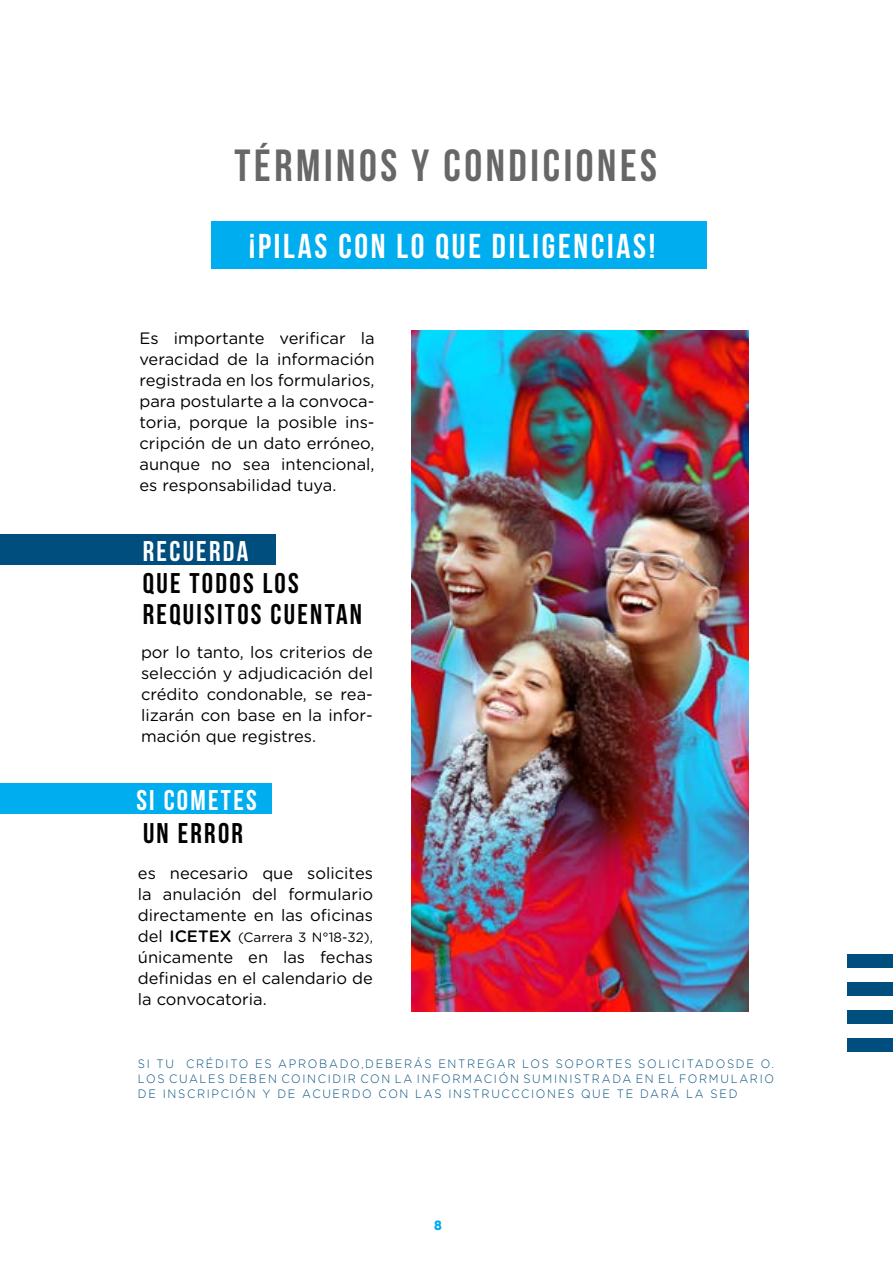
<style>
.page{position:relative;width:893px;height:1263px;background:#fff}
.page>*{position:absolute;margin:0;border:0;box-sizing:border-box;transform-origin:0 0}
.t1{font:45px "Bebas Neue";letter-spacing:.08em;color:#686767}
.t2{font:34.5px "Bebas Neue";letter-spacing:.08em;color:#fff}
.t3{font:28.5px/31.5px "Bebas Neue";letter-spacing:.08em;color:#000}
.t4{font:28.5px "Bebas Neue";letter-spacing:.08em;color:#fff}
.t5{font:16.5px/21px "Gotham Rounded";color:#000;text-align:justify}
.t6{font:13.5px "Gotham Rounded";color:#000}
.t7{font:800 13.5px "Gilroy";color:#00aeef}
.t8{font:300 12.15px/15.1px "Gotham Rounded";letter-spacing:.15em;color:#004e7d;text-align:justify;scale:.93 1}
.s1{font-size:16.5px}
.s2{font-weight:500;font-size:16.5px}
</style>
<div class="page">
<div style="left:848px;top:954px;width:45px;height:14px;background:#004e7d"></div>
<div style="left:211px;top:222px;width:496px;height:47px;background:#00aeef"></div>
<div style="left:848px;top:982px;width:45px;height:14px;background:#004e7d"></div>
<div style="left:848px;top:1010px;width:45px;height:13px;background:#004e7d"></div>
<div style="left:848px;top:1038px;width:45px;height:13px;background:#004e7d"></div>
<div style="left:0;top:783px;width:271px;height:30px;background:#00aeef"></div>
<div style="left:0;top:535px;width:276px;height:30px;background:#004e7d"></div>
<img style="left:411px;top:331px;width:338px;height:680px">
<h1 class="t1" style="left:235px;top:140px;width:424px">TÉRMINOS Y CONDICIONES</h1>
<h2 class="t2" style="left:249px;top:227px;width:408px">¡PILAS CON LO QUE DILIGENCIAS!</h2>
<p class="t5" style="left:139px;top:327px;width:237px">Es importante verificar la veracidad de la información registrada en los formularios, para postularte a la convoca&shy;toria, porque la posible ins&shy;cripción de un dato erróneo, aunque no sea intencional, es responsabilidad tuya.</p>
<h3 class="t4" style="left:143px;top:536px;width:107px">RECUERDA</h3>
<h3 class="t3" style="left:143px;top:567px;width:221px">QUE TODOS LOS<br>REQUISITOS CUENTAN</h3>
<p class="t5" style="left:141px;top:641px;width:233px">por lo tanto, los criterios de selección y adjudicación del crédito condonable, se rea&shy;lizarán con base en la infor&shy;mación que registres.</p>
<h3 class="t4" style="left:136px;top:784px;width:122px">SI COMETES</h3>
<h3 class="t3" style="left:143px;top:817px;width:102px">UN ERROR</h3>
<p class="t5" style="left:138px;top:862px;width:237px">es necesario que solicites la anulación del formulario directamente en las oficinas</p>
<p class="t6" style="left:138px;top:928px;width:237px"><span class="s1">del</span> <span class="s2">ICETEX</span> (Carrera 3 N°18-32),</p>
<p class="t5" style="left:138px;top:946px;width:237px">únicamente en las fechas definidas en el calendario de la convocatoria.</p>
<p class="t8" style="left:138px;top:1055px;width:686px">SI TU CRÉDITO ES APROBADO,DEBERÁS ENTREGAR LOS SOPORTES SOLICITADOSDE O.<br>LOS CUALES DEBEN COINCIDIR CON LA INFORMACIÓN SUMINISTRADA EN EL FORMULARIO DE INSCRIPCIÓN Y DE ACUERDO CON LAS INSTRUCCCIONES QUE TE DARÁ LA SED</p>
<p class="t7" style="left:434px;top:1217px;width:9px">8</p>
</div>
